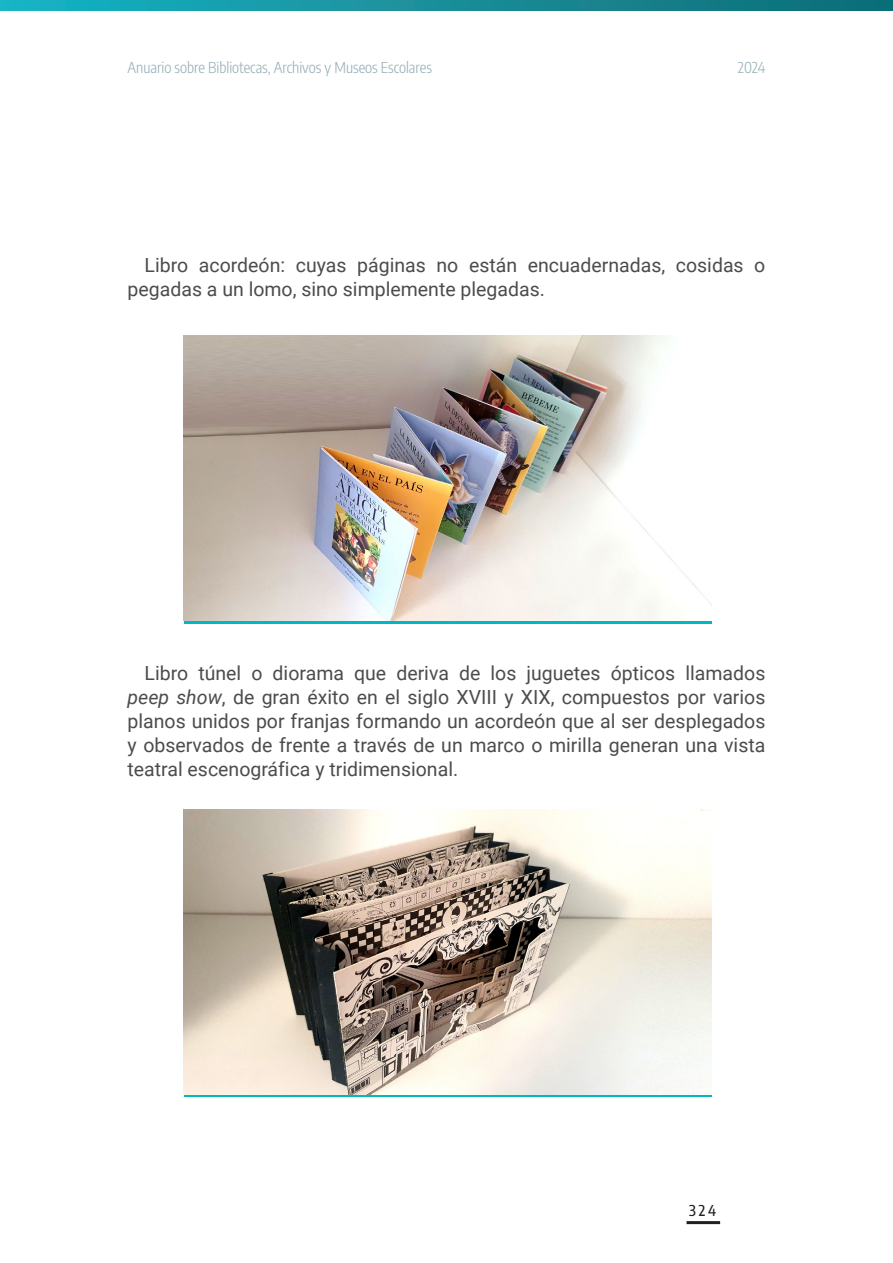
<style>
.page{position:relative;width:893px;height:1263px;background:#fff}
.page>*{position:absolute;margin:0;border:0;box-sizing:border-box;transform-origin:0 0}
.t1{font:19.5px/24px "Roboto";color:#4b4c4d}
.t2{font:300 15px "Encode Sans Condensed";color:#93adb4}
.t3{font:500 15px "Encode Sans Condensed";color:#231f20}
.s1{font-style:italic}
</style>
<div class="page">
<svg style="left:0;top:0;width:893px;height:11px;background:#158f9b"></svg>
<div style="left:686px;top:1221px;width:34px;height:3px;background:#231f20;border:2px solid #231f20"></div>
<div style="left:184px;top:615px;width:527px;height:8px;background:#00b7c5"></div>
<svg style="left:184px;top:1094px;width:527px;height:3px;background:#51c9d0"></svg>
<img style="left:184px;top:336px;width:527px;height:285px">
<img style="left:184px;top:809px;width:527px;height:285px">
<p class="t2" style="left:128px;top:57px;width:306px">Anuario sobre Bibliotecas, Archivos y Museos Escolares</p>
<p class="t2" style="left:738px;top:57px;width:29px">2024</p>
<p class="t1" style="left:128px;top:252px;width:639px;text-indent:17px">Libro acordeón: cuyas páginas no están encuadernadas, cosidas o pegadas a un lomo, sino simplemente plegadas.</p>
<p class="t1" style="left:128px;top:660px;width:639px;text-align:justify;text-indent:17px">Libro túnel o diorama que deriva de los juguetes ópticos llamados <span class="s1">peep show</span>, de gran éxito en el siglo XVIII y XIX, compuestos por varios planos unidos por franjas formando un acordeón que al ser desplegados y observados de frente a través de un marco o mirilla generan una vista teatral escenográfica y tridimensional.</p>
<p class="t3" style="left:689px;top:1200px;width:28px">324</p>
</div>
